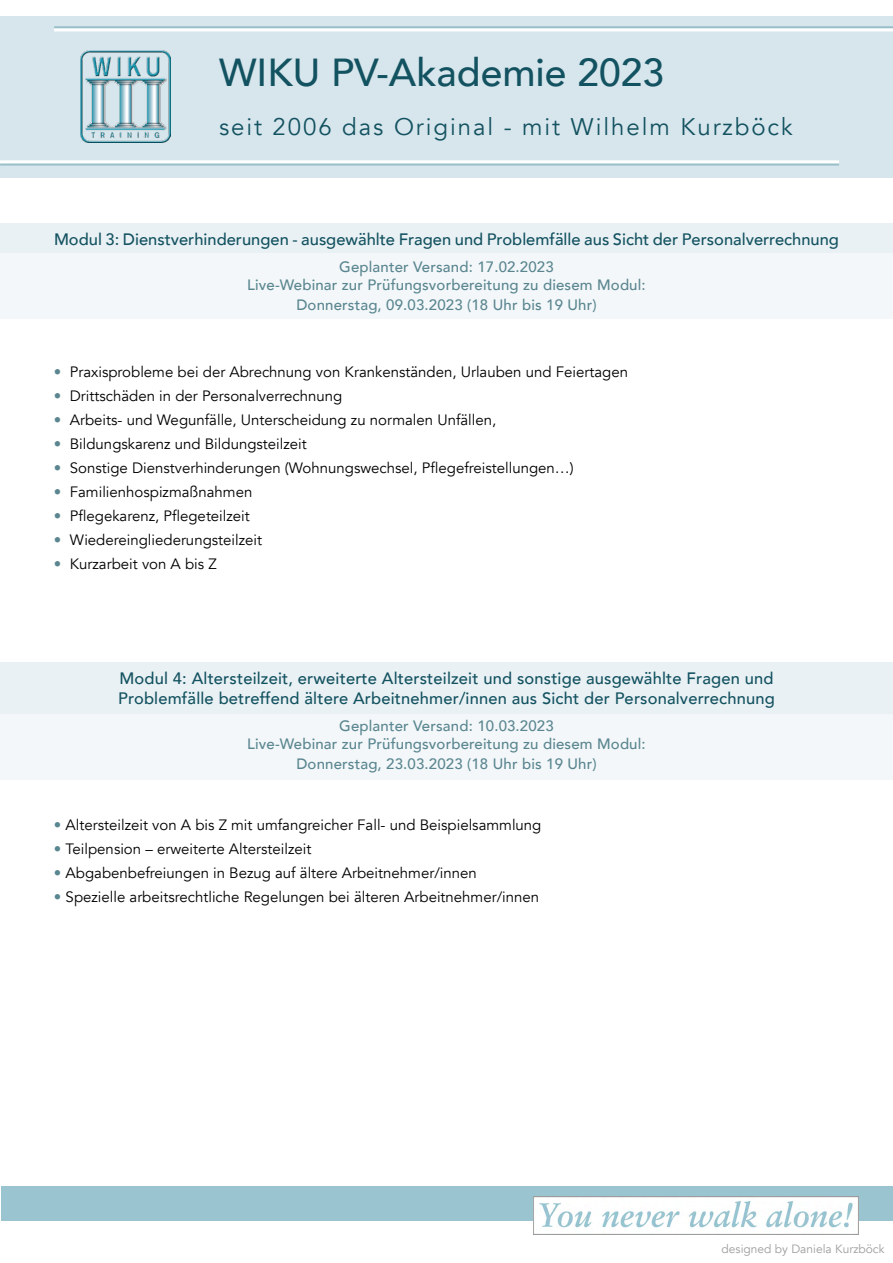
<style>
.page{position:relative;width:893px;height:1263px;background:#fff}
.page>*{position:absolute;margin:0;border:0;box-sizing:border-box;transform-origin:0 0}
.t1{font:500 39px "Avenir";color:#135260}
.t2{font:24px "Avenir";letter-spacing:.08em;color:#135260}
.t3{font:500 16.5px/19.8px "Avenir";letter-spacing:.01em;color:#135260}
.t4{font:15px "Avenir";color:#000}
.t5{font:500 15px/18px "Avenir";letter-spacing:.01em;color:#5a8690;text-align:center}
.t6{font:12px "Avenir";color:#9d9d9c}
.s1{color:#5a8690}
</style>
<div class="page">
<div style="left:0;top:16px;width:893px;height:162px;background:#d7e6ed"></div>
<img style="left:81px;top:51px;width:89px;height:92px">
<hr style="left:54px;top:26px;width:839px;height:2px;background:#106675">
<hr style="left:0;top:163px;width:839px;height:3px;background:#106675">
<hr style="left:0;top:160px;width:839px;height:3px;background:#fff">
<hr style="left:54px;top:28px;width:839px;height:3px;background:#fff">
<div style="left:1px;top:1186px;width:892px;height:34px;background:#9ac4d0"></div>
<img style="left:533px;top:1196px;width:326px;height:39px">
<div style="left:0;top:223px;width:893px;height:96px;background:#f3f7f9"></div>
<div style="left:0;top:223px;width:893px;height:30px;background:#e9f1f4"></div>
<div style="left:0;top:662px;width:893px;height:118px;background:#f3f7f9"></div>
<div style="left:0;top:662px;width:893px;height:51px;background:#e9f1f4"></div>
<h1 class="t1" style="left:219px;top:39px;width:447px">WIKU PV-Akademie 2023</h1>
<h2 class="t2" style="left:219px;top:113px;width:575px">seit 2006 das Original - mit Wilhelm Kurzböck</h2>
<p class="t3" style="left:54px;top:229px;width:786px">Modul 3: Dienstverhinderungen - ausgewählte Fragen und Problemfälle aus Sicht der Personalverrechnung</p>
<p class="t5" style="left:247px;top:257px;width:400px">Geplanter Versand: 17.02.2023<br>Live-Webinar zur Prüfungsvorbereitung zu diesem Modul:</p>
<p class="t5" style="left:296px;top:295px;width:302px">Donnerstag, 09.03.2023 (18 Uhr bis 19 Uhr)</p>
<p class="t4" style="left:54px;top:363px;width:575px"><span class="s1">•</span> Praxisprobleme bei der Abrechnung von Krankenständen, Urlauben und Feiertagen</p>
<p class="t4" style="left:54px;top:387px;width:290px"><span class="s1">•</span> Drittschäden in der Personalverrechnung</p>
<p class="t4" style="left:54px;top:411px;width:444px"><span class="s1">•</span> Arbeits- und Wegunfälle, Unterscheidung zu normalen Unfällen,</p>
<p class="t4" style="left:54px;top:435px;width:254px"><span class="s1">•</span> Bildungskarenz und Bildungsteilzeit</p>
<p class="t4" style="left:54px;top:459px;width:521px"><span class="s1">•</span> Sonstige Dienstverhinderungen (Wohnungswechsel, Pflegefreistellungen…)</p>
<p class="t4" style="left:54px;top:483px;width:200px"><span class="s1">•</span> Familienhospizmaßnahmen</p>
<p class="t4" style="left:54px;top:507px;width:197px"><span class="s1">•</span> Pflegekarenz, Pflegeteilzeit</p>
<p class="t4" style="left:54px;top:531px;width:210px"><span class="s1">•</span> Wiedereingliederungsteilzeit</p>
<p class="t4" style="left:54px;top:555px;width:164px"><span class="s1">•</span> Kurzarbeit von A bis Z</p>
<p class="t3" style="left:118px;top:668px;width:658px">Modul 4: Altersteilzeit, erweiterte Altersteilzeit und sonstige ausgewählte Fragen und<br>Problemfälle betreffend ältere Arbeitnehmer/innen aus Sicht der Personalverrechnung</p>
<p class="t5" style="left:247px;top:716px;width:400px">Geplanter Versand: 10.03.2023<br>Live-Webinar zur Prüfungsvorbereitung zu diesem Modul:</p>
<p class="t5" style="left:296px;top:754px;width:302px">Donnerstag, 23.03.2023 (18 Uhr bis 19 Uhr)</p>
<p class="t4" style="left:54px;top:816px;width:489px"><span class="s1">•</span> Altersteilzeit von A bis Z mit umfangreicher Fall- und Beispielsammlung</p>
<p class="t4" style="left:54px;top:840px;width:259px"><span class="s1">•</span> Teilpension – erweiterte Altersteilzeit</p>
<p class="t4" style="left:54px;top:864px;width:424px"><span class="s1">•</span> Abgabenbefreiungen in Bezug auf ältere Arbeitnehmer/innen</p>
<p class="t4" style="left:54px;top:888px;width:487px"><span class="s1">•</span> Spezielle arbeitsrechtliche Regelungen bei älteren Arbeitnehmer/innen</p>
<p class="t6" style="left:722px;top:1242px;width:164px">designed by Daniela Kurzböck</p>
</div>
